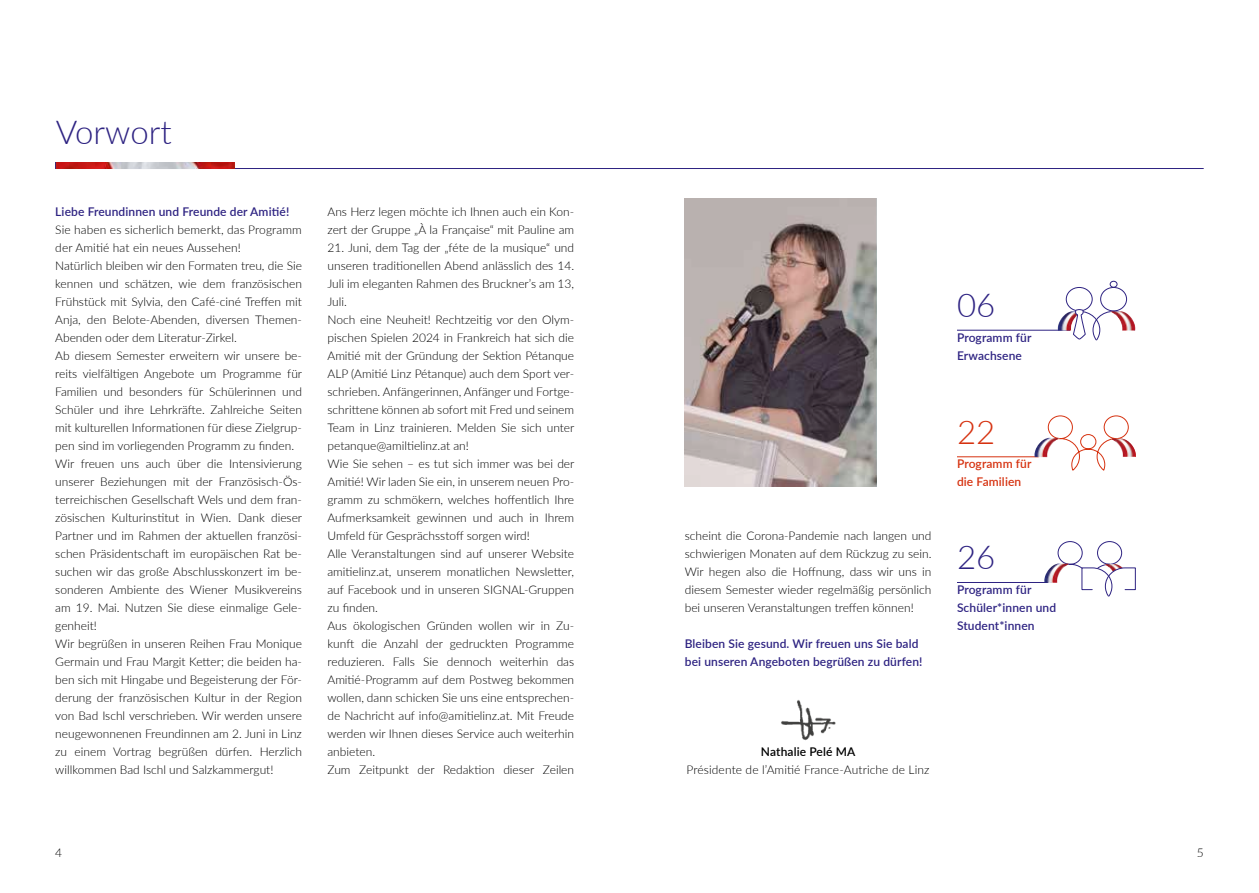
<style>
.page{position:relative;width:1259px;height:893px;background:#fff}
.page>*{position:absolute;margin:0;border:0;box-sizing:border-box;transform-origin:0 0}
.t1{font:300 33px "Lato";color:#2e2382}
.t2{font:300 33px "Lato";color:#d63210}
.t3{font:300 12px/18px "Lato";color:#000}
.t4{font:600 12px/18px "Lato";letter-spacing:.01em;color:#2e2382}
.t5{font:600 12px/18px "Lato";letter-spacing:.01em;color:#d63210}
.t6{font:600 12px "Lato";letter-spacing:.01em;color:#000}
</style>
<div class="page">
<hr style="left:55px;top:168px;width:1148px;height:1px;background:#2e2382">
<img style="left:206px;top:162px;width:28px;height:7px">
<img style="left:56px;top:162px;width:150px;height:7px">
<hr style="left:957px;top:330px;width:113px;height:1px;background:#2e2382">
<hr style="left:957px;top:582px;width:91px;height:1px;background:#2e2382">
<hr style="left:957px;top:456px;width:81px;height:1px;background:#d63210">
<svg style="left:1057px;top:541px;width:79px;height:56px"></svg>
<img style="left:1044px;top:563px;width:26px;height:20px">
<div style="left:1066px;top:287px;width:26px;height:24px;border:1px solid #2e2382;border-radius:50%"></div>
<div style="left:1100px;top:287px;width:27px;height:24px;border:1px solid #2e2382;border-radius:50%"></div>
<div style="left:1109px;top:281px;width:8px;height:7px;border:1px solid #2e2382;border-radius:50%"></div>
<svg style="left:1058px;top:309px;width:64px;height:32px"></svg>
<img style="left:1109px;top:311px;width:26px;height:20px">
<svg style="left:1043px;top:415px;width:93px;height:56px"></svg>
<img style="left:1034px;top:438px;width:26px;height:19px">
<img style="left:1110px;top:438px;width:25px;height:19px">
<img style="left:685px;top:198px;width:191px;height:288px">
<img style="left:781px;top:700px;width:55px;height:41px">
<h1 class="t1" style="left:56px;top:109px;width:117px">Vorwort</h1>
<p class="t4" style="left:55px;top:202px;width:235px">Liebe Freundinnen und Freunde der Amitié!</p>
<p class="t3" style="left:55px;top:220px;width:248px">Sie haben es sicherlich bemerkt, das Programm der Amitié hat ein neues Aussehen!<br>Natürlich bleiben wir den Formaten treu, die Sie kennen und schätzen, wie dem französischen Frühstück mit Sylvia, den Café-ciné Treffen mit Anja, den Belote-Abenden, diversen Themen-Abenden oder dem Literatur-Zirkel.<br>Ab diesem Semester erweitern wir unsere be&shy;reits vielfältigen Angebote um Programme für Familien und besonders für Schülerinnen und Schüler und ihre Lehrkräfte. Zahlreiche Seiten mit kulturellen Informationen für diese Zielgrup&shy;pen sind im vorliegenden Programm zu finden.<br>Wir freuen uns auch über die Intensivierung unserer Beziehungen mit der Französisch-Ös&shy;terreichischen Gesellschaft Wels und dem fran&shy;zösischen Kulturinstitut in Wien. Dank dieser Partner und im Rahmen der aktuellen französi&shy;schen Präsidentschaft im europäischen Rat be&shy;suchen wir das große Abschlusskonzert im be&shy;sonderen Ambiente des Wiener Musikvereins am 19. Mai. Nutzen Sie diese einmalige Gele&shy;genheit!<br>Wir begrüßen in unseren Reihen Frau Monique Germain und Frau Margit Ketter; die beiden ha&shy;ben sich mit Hingabe und Begeisterung der För&shy;derung der französischen Kultur in der Region von Bad Ischl verschrieben. Wir werden unsere neugewonnenen Freundinnen am 2. Juni in Linz zu einem Vortrag begrüßen dürfen. Herzlich willkommen Bad Ischl und Salzkammergut!</p>
<p class="t3" style="left:327px;top:202px;width:248px">Ans Herz legen möchte ich Ihnen auch ein Kon&shy;zert der Gruppe „À la Française“ mit Pauline am</p>
<p class="t3" style="left:327px;top:238px;width:248px">21. Juni, dem Tag der „féte de la musique“ und unseren traditionellen Abend anlässlich des 14.<br>Juli im eleganten Rahmen des Bruckner’s am 13, Juli.<br>Noch eine Neuheit! Rechtzeitig vor den Olym&shy;pischen Spielen 2024 in Frankreich hat sich die Amitié mit der Gründung der Sektion Pétanque ALP (Amitié Linz Pétanque) auch dem Sport ver&shy;schrieben. Anfängerinnen, Anfänger und Fortge&shy;schrittene können ab sofort mit Fred und seinem Team in Linz trainieren. Melden Sie sich unter petanque@amiltielinz.at an!<br>Wie Sie sehen – es tut sich immer was bei der Amitié! Wir laden Sie ein, in unserem neuen Pro&shy;gramm zu schmökern, welches hoffentlich Ihre Aufmerksamkeit gewinnen und auch in Ihrem Umfeld für Gesprächsstoff sorgen wird!<br>Alle Veranstaltungen sind auf unserer Website amitielinz.at, unserem monatlichen Newsletter, auf Facebook und in unseren SIGNAL-Gruppen zu finden.<br>Aus ökologischen Gründen wollen wir in Zu&shy;kunft die Anzahl der gedruckten Programme reduzieren. Falls Sie dennoch weiterhin das Amitié-Programm auf dem Postweg bekommen wollen, dann schicken Sie uns eine entsprechen&shy;de Nachricht auf info@amitielinz.at. Mit Freude werden wir Ihnen dieses Service auch weiterhin anbieten.<br>Zum Zeitpunkt der Redaktion dieser Zeilen</p>
<p class="t3" style="left:685px;top:526px;width:248px;text-align:justify">scheint die Corona-Pandemie nach langen und schwierigen Monaten auf dem Rückzug zu sein.<br>Wir hegen also die Hoffnung, dass wir uns in diesem Semester wieder regelmäßig persönlich bei unseren Veranstaltungen treffen können!</p>
<p class="t4" style="left:685px;top:634px;width:239px">Bleiben Sie gesund. Wir freuen uns Sie bald bei unseren Angeboten begrüßen zu dürfen!</p>
<h1 class="t1" style="left:957px;top:282px;width:40px">06</h1>
<p class="t4" style="left:957px;top:328px;width:76px">Programm für<br>Erwachsene</p>
<h1 class="t2" style="left:957px;top:409px;width:40px">22</h1>
<p class="t5" style="left:957px;top:454px;width:76px">Programm für die Familien</p>
<h1 class="t1" style="left:957px;top:534px;width:40px">26</h1>
<p class="t4" style="left:957px;top:580px;width:101px">Programm für<br>Schüler*innen und<br>Student*innen</p>
<p class="t6" style="left:761px;top:743px;width:96px">Nathalie Pelé MA</p>
<p class="t3" style="left:686px;top:760px;width:244px">Présidente de l’Amitié France-Autriche de Linz</p>
<p class="t3" style="left:55px;top:843px;width:8px">4</p>
<p class="t3" style="left:1196px;top:843px;width:8px">5</p>
</div>
